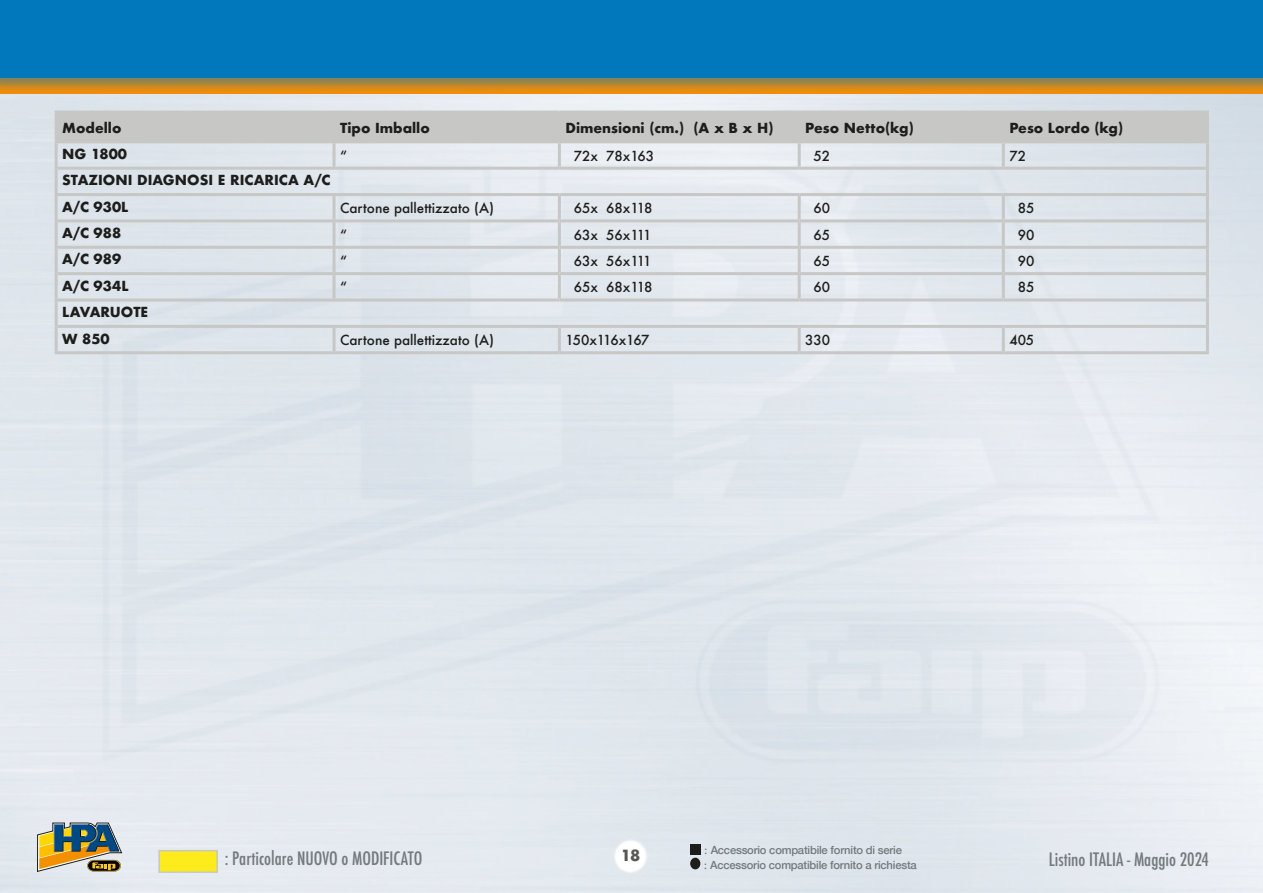
<style>
.page{position:relative;width:1263px;height:893px;background:#fff}
.page>*{position:absolute;margin:0;border:0;box-sizing:border-box;transform-origin:0 0}
.t1{font:500 condensed 18px "Futura";color:#73797d}
.t2{font:700 15px "Futura";color:#575756}
.t3{font:700 13.5px/26.4px "Futura";color:#1d1d1b}
.t4{font:500 13.5px "Futura";color:#1d1d1b}
.t5{font:500 13.5px "Futura";letter-spacing:-.025em;color:#1d1d1b}
.t6{font:500 11.25px/14.9px "Helvetica Neue";letter-spacing:-.02em;color:#73797d}
.s1{font-family:"Futura"}
</style>
<div class="page">
<img style="left:0;top:94px;width:1263px;height:799px">
<svg style="left:38px;top:823px;width:84px;height:48px;background:#918f6b"></svg>
<div style="left:0;top:0;width:1263px;height:93px;background:#0078bb;opacity:.5"></div>
<div style="left:0;top:0;width:1263px;height:78px;background:#0078bb"></div>
<div style="left:690px;top:844px;width:11px;height:10px;background:#1d1d1b"></div>
<div style="left:690px;top:858px;width:10px;height:11px;background:#1d1d1b;border-radius:50%"></div>
<div style="left:158px;top:850px;width:60px;height:23px;background:#feeb1b;border:2px solid #c7c7c6"></div>
<div style="left:58px;top:114px;width:1148px;height:26px;background:#c7c7c6"></div>
<hr style="left:55px;top:143px;width:3px;height:25px;background:#c7c7c6">
<hr style="left:332px;top:143px;width:3px;height:24px;background:#c7c7c6">
<hr style="left:558px;top:143px;width:3px;height:24px;background:#c7c7c6">
<hr style="left:798px;top:143px;width:3px;height:24px;background:#c7c7c6">
<hr style="left:1002px;top:143px;width:3px;height:24px;background:#c7c7c6">
<hr style="left:1206px;top:143px;width:3px;height:25px;background:#c7c7c6">
<hr style="left:55px;top:111px;width:279px;height:3px;background:#c7c7c6">
<hr style="left:55px;top:114px;width:3px;height:26px;background:#c7c7c6">
<hr style="left:334px;top:111px;width:225px;height:3px;background:#c7c7c6">
<hr style="left:332px;top:114px;width:3px;height:26px;background:#c7c7c6">
<hr style="left:559px;top:111px;width:240px;height:3px;background:#c7c7c6">
<hr style="left:558px;top:114px;width:3px;height:26px;background:#c7c7c6">
<hr style="left:799px;top:111px;width:204px;height:3px;background:#c7c7c6">
<hr style="left:798px;top:114px;width:3px;height:26px;background:#c7c7c6">
<hr style="left:1003px;top:111px;width:206px;height:3px;background:#c7c7c6">
<hr style="left:1002px;top:114px;width:3px;height:26px;background:#c7c7c6">
<hr style="left:1206px;top:114px;width:3px;height:26px;background:#c7c7c6">
<hr style="left:55px;top:140px;width:279px;height:3px;background:#c7c7c6">
<hr style="left:334px;top:140px;width:225px;height:3px;background:#c7c7c6">
<hr style="left:559px;top:140px;width:240px;height:3px;background:#c7c7c6">
<hr style="left:799px;top:140px;width:204px;height:3px;background:#c7c7c6">
<hr style="left:1003px;top:140px;width:206px;height:3px;background:#c7c7c6">
<hr style="left:58px;top:167px;width:276px;height:3px;background:#c7c7c6">
<hr style="left:334px;top:167px;width:225px;height:3px;background:#c7c7c6">
<hr style="left:559px;top:167px;width:240px;height:3px;background:#c7c7c6">
<hr style="left:799px;top:167px;width:204px;height:3px;background:#c7c7c6">
<hr style="left:1003px;top:167px;width:203px;height:3px;background:#c7c7c6">
<hr style="left:58px;top:219px;width:276px;height:3px;background:#c7c7c6">
<hr style="left:334px;top:219px;width:225px;height:3px;background:#c7c7c6">
<hr style="left:559px;top:219px;width:240px;height:3px;background:#c7c7c6">
<hr style="left:799px;top:219px;width:204px;height:3px;background:#c7c7c6">
<hr style="left:1003px;top:219px;width:203px;height:3px;background:#c7c7c6">
<hr style="left:58px;top:272px;width:276px;height:3px;background:#c7c7c6">
<hr style="left:334px;top:272px;width:225px;height:3px;background:#c7c7c6">
<hr style="left:559px;top:272px;width:240px;height:3px;background:#c7c7c6">
<hr style="left:799px;top:272px;width:204px;height:3px;background:#c7c7c6">
<hr style="left:1003px;top:272px;width:203px;height:3px;background:#c7c7c6">
<hr style="left:58px;top:325px;width:276px;height:3px;background:#c7c7c6">
<hr style="left:334px;top:325px;width:225px;height:3px;background:#c7c7c6">
<hr style="left:559px;top:325px;width:240px;height:3px;background:#c7c7c6">
<hr style="left:799px;top:325px;width:204px;height:3px;background:#c7c7c6">
<hr style="left:1003px;top:325px;width:203px;height:3px;background:#c7c7c6">
<hr style="left:55px;top:168px;width:3px;height:25px;background:#c7c7c6">
<hr style="left:1206px;top:168px;width:3px;height:25px;background:#c7c7c6">
<hr style="left:55px;top:193px;width:279px;height:3px;background:#c7c7c6">
<hr style="left:55px;top:196px;width:3px;height:25px;background:#c7c7c6">
<hr style="left:334px;top:193px;width:225px;height:3px;background:#c7c7c6">
<hr style="left:332px;top:196px;width:3px;height:23px;background:#c7c7c6">
<hr style="left:559px;top:193px;width:240px;height:3px;background:#c7c7c6">
<hr style="left:558px;top:196px;width:3px;height:23px;background:#c7c7c6">
<hr style="left:799px;top:193px;width:204px;height:3px;background:#c7c7c6">
<hr style="left:798px;top:196px;width:3px;height:23px;background:#c7c7c6">
<hr style="left:1003px;top:193px;width:206px;height:3px;background:#c7c7c6">
<hr style="left:1002px;top:196px;width:3px;height:23px;background:#c7c7c6">
<hr style="left:1206px;top:196px;width:3px;height:25px;background:#c7c7c6">
<hr style="left:55px;top:221px;width:3px;height:25px;background:#c7c7c6">
<hr style="left:332px;top:222px;width:3px;height:24px;background:#c7c7c6">
<hr style="left:558px;top:222px;width:3px;height:24px;background:#c7c7c6">
<hr style="left:798px;top:222px;width:3px;height:24px;background:#c7c7c6">
<hr style="left:1002px;top:222px;width:3px;height:24px;background:#c7c7c6">
<hr style="left:1206px;top:221px;width:3px;height:25px;background:#c7c7c6">
<hr style="left:55px;top:246px;width:279px;height:3px;background:#c7c7c6">
<hr style="left:55px;top:249px;width:3px;height:25px;background:#c7c7c6">
<hr style="left:334px;top:246px;width:225px;height:3px;background:#c7c7c6">
<hr style="left:332px;top:249px;width:3px;height:23px;background:#c7c7c6">
<hr style="left:559px;top:246px;width:240px;height:3px;background:#c7c7c6">
<hr style="left:558px;top:249px;width:3px;height:23px;background:#c7c7c6">
<hr style="left:799px;top:246px;width:204px;height:3px;background:#c7c7c6">
<hr style="left:798px;top:249px;width:3px;height:23px;background:#c7c7c6">
<hr style="left:1003px;top:246px;width:206px;height:3px;background:#c7c7c6">
<hr style="left:1002px;top:249px;width:3px;height:23px;background:#c7c7c6">
<hr style="left:1206px;top:249px;width:3px;height:25px;background:#c7c7c6">
<hr style="left:55px;top:274px;width:3px;height:24px;background:#c7c7c6">
<hr style="left:332px;top:275px;width:3px;height:23px;background:#c7c7c6">
<hr style="left:558px;top:275px;width:3px;height:23px;background:#c7c7c6">
<hr style="left:798px;top:275px;width:3px;height:23px;background:#c7c7c6">
<hr style="left:1002px;top:275px;width:3px;height:23px;background:#c7c7c6">
<hr style="left:1206px;top:274px;width:3px;height:24px;background:#c7c7c6">
<hr style="left:55px;top:298px;width:279px;height:3px;background:#c7c7c6">
<hr style="left:55px;top:301px;width:3px;height:25px;background:#c7c7c6">
<hr style="left:334px;top:298px;width:225px;height:3px;background:#c7c7c6">
<hr style="left:559px;top:298px;width:240px;height:3px;background:#c7c7c6">
<hr style="left:799px;top:298px;width:204px;height:3px;background:#c7c7c6">
<hr style="left:1003px;top:298px;width:206px;height:3px;background:#c7c7c6">
<hr style="left:1206px;top:301px;width:3px;height:25px;background:#c7c7c6">
<hr style="left:55px;top:326px;width:3px;height:25px;background:#c7c7c6">
<hr style="left:332px;top:328px;width:3px;height:23px;background:#c7c7c6">
<hr style="left:558px;top:328px;width:3px;height:23px;background:#c7c7c6">
<hr style="left:798px;top:328px;width:3px;height:23px;background:#c7c7c6">
<hr style="left:1002px;top:328px;width:3px;height:23px;background:#c7c7c6">
<hr style="left:1206px;top:326px;width:3px;height:25px;background:#c7c7c6">
<hr style="left:55px;top:351px;width:279px;height:3px;background:#c7c7c6">
<hr style="left:334px;top:351px;width:225px;height:3px;background:#c7c7c6">
<hr style="left:559px;top:351px;width:240px;height:3px;background:#c7c7c6">
<hr style="left:799px;top:351px;width:204px;height:3px;background:#c7c7c6">
<hr style="left:1003px;top:351px;width:206px;height:3px;background:#c7c7c6">
<p class="t3" style="left:62px;top:114px;width:61px">Modello</p>
<p class="t3" style="left:340px;top:114px;width:91px">Tipo Imballo</p>
<p class="t3" style="left:565px;top:114px;width:210px">Dimensioni (cm.) (A x B x H)</p>
<p class="t3" style="left:805px;top:114px;width:110px">Peso Netto(kg)</p>
<p class="t3" style="left:1009px;top:114px;width:115px">Peso Lordo (kg)</p>
<p class="t3" style="left:62px;top:141px;width:66px">NG 1800</p>
<p class="t4" style="left:340px;top:146px;width:9px">“</p>
<p class="t4" style="left:574px;top:146px;width:82px">72x 78x163</p>
<p class="t4" style="left:813px;top:146px;width:18px">52</p>
<p class="t4" style="left:1009px;top:146px;width:18px">72</p>
<p class="t3" style="left:62px;top:167px;width:270px">STAZIONI DIAGNOSI E RICARICA A/C<br>A/C 930L</p>
<p class="t4" style="left:340px;top:199px;width:155px">Cartone pallettizzato (A)</p>
<p class="t4" style="left:574px;top:199px;width:80px">65x 68x118</p>
<p class="t4" style="left:813px;top:199px;width:18px">60</p>
<p class="t4" style="left:1018px;top:199px;width:18px">85</p>
<p class="t3" style="left:62px;top:220px;width:61px">A/C 988</p>
<p class="t4" style="left:340px;top:225px;width:9px">“</p>
<p class="t4" style="left:574px;top:225px;width:79px">63x 56x111</p>
<p class="t4" style="left:813px;top:225px;width:18px">65</p>
<p class="t4" style="left:1018px;top:225px;width:18px">90</p>
<p class="t3" style="left:62px;top:246px;width:61px">A/C 989</p>
<p class="t4" style="left:340px;top:252px;width:9px">“</p>
<p class="t4" style="left:574px;top:252px;width:79px">63x 56x111</p>
<p class="t4" style="left:813px;top:252px;width:18px">65</p>
<p class="t4" style="left:1018px;top:252px;width:18px">90</p>
<p class="t3" style="left:62px;top:273px;width:68px">A/C 934L</p>
<p class="t4" style="left:340px;top:278px;width:9px">“</p>
<p class="t4" style="left:574px;top:278px;width:80px">65x 68x118</p>
<p class="t4" style="left:813px;top:278px;width:18px">60</p>
<p class="t4" style="left:1018px;top:278px;width:18px">85</p>
<p class="t3" style="left:62px;top:299px;width:88px">LAVARUOTE<br>W 850</p>
<p class="t4" style="left:340px;top:331px;width:155px">Cartone pallettizzato (A)</p>
<p class="t5" style="left:565px;top:331px;width:85px">150x116x167</p>
<p class="t4" style="left:805px;top:331px;width:26px">330</p>
<p class="t4" style="left:1009px;top:331px;width:26px">405</p>
<p class="t6" style="left:704px;top:842px;width:214px"><span class="s1">:</span> Accessorio compatibile fornito di serie<br><span class="s1">:</span> Accessorio compatibile fornito a richiesta</p>
<h1 class="t1" style="left:225px;top:847px;width:199px">: Particolare NUOVO o MODIFICATO</h1>
<p class="t2" style="left:621px;top:844px;width:21px">18</p>
<h1 class="t1" style="left:1049px;top:848px;width:162px">Listino ITALIA - Maggio 2024</h1>
</div>
